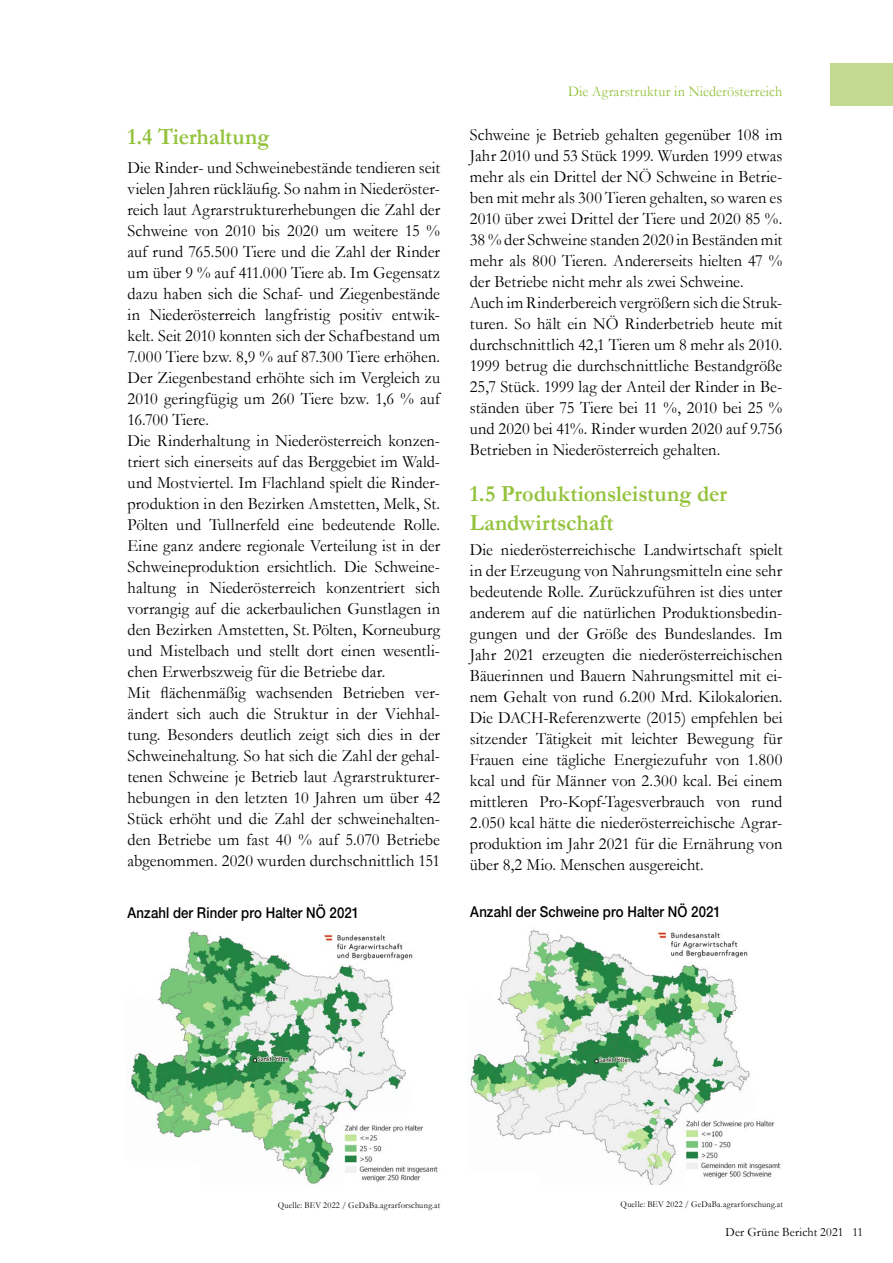
<style>
.page{position:relative;width:893px;height:1263px;background:#fff}
.page>*{position:absolute;margin:0;border:0;box-sizing:border-box;transform-origin:0 0}
.t1{font:700 23.25px/28.5px "Garamond";color:#94c23c;scale:.95 1}
.t2{font:17.25px/21px "Garamond";letter-spacing:.005em;color:#000;scale:.95 1}
.t3{font:500 15px "Helvetica Neue LT Pro";letter-spacing:.01em;color:#000;scale:.88 1}
.t4{font:15px "Garamond";letter-spacing:.01em;color:#94c23c;scale:.95 1}
.t5{font:12.75px "Garamond";letter-spacing:.015em;color:#000;scale:.95 1}
.t6{font:9px "Garamond";letter-spacing:.03em;color:#000;scale:.93 1}
</style>
<div class="page">
<div style="left:831px;top:63px;width:62px;height:43px;background:#c4da91"></div>
<img style="left:130px;top:931px;width:308px;height:253px">
<img style="left:470px;top:930px;width:311px;height:255px">
<h1 class="t1" style="left:128px;top:122px;width:151px">1.4 Tierhaltung</h1>
<p class="t2" style="left:128px;top:157px;width:331px">Die Rinder- und Schweinebestände tendieren seit vielen Jahren rückläufig. So nahm in Niederöster&shy;reich laut Agrarstrukturerhebungen die Zahl der Schweine von 2010 bis 2020 um weitere 15 % auf rund 765.500 Tiere und die Zahl der Rinder um über 9 % auf 411.000 Tiere ab. Im Gegensatz dazu haben sich die Schaf- und Ziegenbestände in Niederösterreich langfristig positiv entwic&shy;kelt. Seit 2010 konnten sich der Schafbestand um 7.000 Tiere bzw. 8,9 % auf 87.300 Tiere erhöhen.<br>Der Ziegenbestand erhöhte sich im Vergleich zu 2010 geringfügig um 260 Tiere bzw. 1,6 % auf 16.700 Tiere.<br>Die Rinderhaltung in Niederösterreich konzen&shy;triert sich einerseits auf das Berggebiet im Wald&shy;und Mostviertel. Im Flachland spielt die Rinder&shy;produktion in den Bezirken Amstetten, Melk, St.<br>Pölten und Tullnerfeld eine bedeutende Rolle.<br>Eine ganz andere regionale Verteilung ist in der Schweineproduktion ersichtlich. Die Schweine&shy;haltung in Niederösterreich konzentriert sich vorrangig auf die ackerbaulichen Gunstlagen in den Bezirken Amstetten, St. Pölten, Korneuburg und Mistelbach und stellt dort einen wesentli&shy;chen Erwerbszweig für die Betriebe dar.<br>Mit flächenmäßig wachsenden Betrieben ver&shy;ändert sich auch die Struktur in der Viehhal&shy;tung. Besonders deutlich zeigt sich dies in der Schweinehaltung. So hat sich die Zahl der gehal&shy;tenen Schweine je Betrieb laut Agrarstrukturer&shy;hebungen in den letzten 10 Jahren um über 42<br>Stück erhöht und die Zahl der schweinehalten&shy;den Betriebe um fast 40 % auf 5.070 Betriebe abgenommen. 2020 wurden durchschnittlich 151</p>
<p class="t4" style="left:568px;top:81px;width:227px">Die Agrarstruktur in Niederösterreich</p>
<p class="t2" style="left:470px;top:124px;width:331px">Schweine je Betrieb gehalten gegenüber 108 im Jahr 2010 und 53 Stück 1999. Wurden 1999 etwas mehr als ein Drittel der NÖ Schweine in Betrie&shy;ben mit mehr als 300 Tieren gehalten, so waren es 2010 über zwei Drittel der Tiere und 2020 85 %.<br>38 % der Schweine standen 2020 in Beständen mit mehr als 800 Tieren. Andererseits hielten 47 % der Betriebe nicht mehr als zwei Schweine.<br>Auch im Rinderbereich vergrößern sich die Struk&shy;turen. So hält ein NÖ Rinderbetrieb heute mit durchschnittlich 42,1 Tieren um 8 mehr als 2010.<br>1999 betrug die durchschnittliche Bestandgröße 25,7 Stück. 1999 lag der Anteil der Rinder in Be&shy;ständen über 75 Tiere bei 11 %, 2010 bei 25 % und 2020 bei 41%. Rinder wurden 2020 auf 9.756<br>Betrieben in Niederösterreich gehalten.</p>
<h1 class="t1" style="left:470px;top:480px;width:272px">1.5 Produktionsleistung der<br>Landwirtschaft</h1>
<p class="t2" style="left:470px;top:539px;width:331px;text-align:justify">Die niederösterreichische Landwirtschaft spielt in der Erzeugung von Nahrungsmitteln eine sehr bedeutende Rolle. Zurückzuführen ist dies unter anderem auf die natürlichen Produktionsbedin&shy;gungen und der Größe des Bundeslandes. Im Jahr 2021 erzeugten die niederösterreichischen Bäuerinnen und Bauern Nahrungsmittel mit ei&shy;nem Gehalt von rund 6.200 Mrd. Kilokalorien.<br>Die DACH-Referenzwerte (2015) empfehlen bei sitzender Tätigkeit mit leichter Bewegung für Frauen eine tägliche Energiezufuhr von 1.800 kcal und für Männer von 2.300 kcal. Bei einem mittleren Pro-Kopf-Tagesverbrauch von rund 2.050 kcal hätte die niederösterreichische Agrar&shy;produktion im Jahr 2021 für die Ernährung von über 8,2 Mio. Menschen ausgereicht.</p>
<p class="t3" style="left:128px;top:904px;width:265px">Anzahl der Rinder pro Halter NÖ 2021</p>
<p class="t3" style="left:470px;top:902px;width:286px">Anzahl der Schweine pro Halter NÖ 2021</p>
<p class="t6" style="left:278px;top:1199px;width:176px">Quelle: BEV 2022 / GeDaBa.agrarforschung.at</p>
<p class="t6" style="left:621px;top:1198px;width:176px">Quelle: BEV 2022 / GeDaBa.agrarforschung.at</p>
<p class="t5" style="left:725px;top:1224px;width:146px">Der Grüne Bericht 2021 11</p>
</div>
